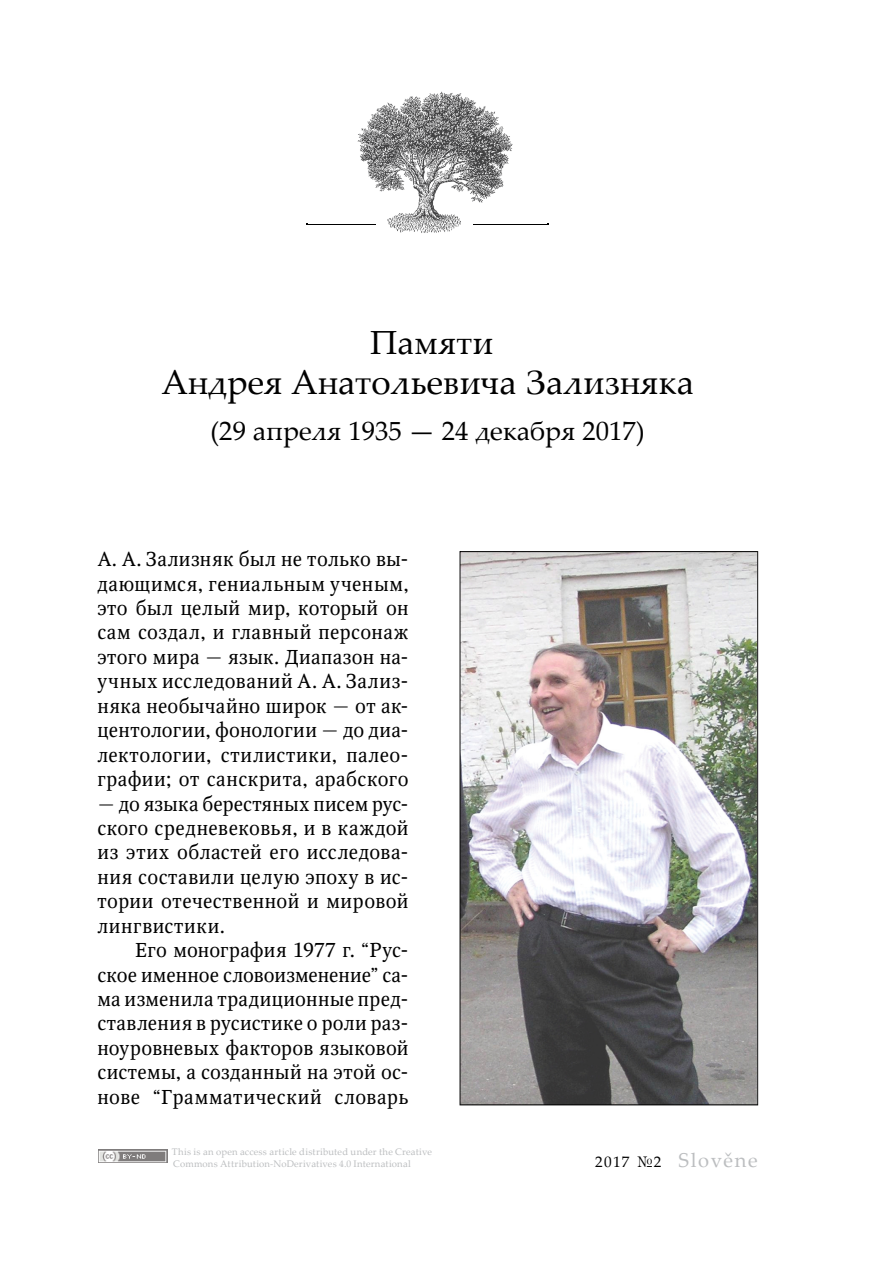
<style>
.page{position:relative;width:893px;height:1263px;background:#fff}
.page>*{position:absolute;margin:0;border:0;box-sizing:border-box;transform-origin:0 0}
.t1{font:34.35px "Palatino Linotype";color:#000}
.t2{font:33.45px "Palatino Linotype";color:#000}
.t3{font:26.7px "Palatino Linotype";color:#000}
.t4{font:20.1px/24.5px "Octava";letter-spacing:.025em;color:#000;text-align:justify}
.t5{font:20.1px "Palatino Linotype";letter-spacing:.08em;color:#bcbec0}
.t6{font:9.6px/11.4px "Palatino Linotype";letter-spacing:.02em;color:#bcbec0}
.s1{font-size:15.3px;color:#000}
</style>
<div class="page">
<img style="left:98px;top:1150px;width:69px;height:13px">
<img style="left:357px;top:92px;width:156px;height:141px">
<hr style="left:473px;top:224px;width:75px;height:1px;background:#000">
<hr style="left:307px;top:224px;width:69px;height:1px;background:#000">
<img style="left:459px;top:551px;width:299px;height:554px">
<h2 class="t2" style="left:370px;top:323px;width:125px">Памяти</h2>
<h1 class="t1" style="left:161px;top:362px;width:534px">Андрея Анатольевича Зализняка</h1>
<h3 class="t3" style="left:210px;top:415px;width:436px">(29 апреля 1935 — 24 декабря 2017)</h3>
<p class="t4" style="left:97px;top:548px;width:313px">А. А. Зализняк был не только вы&shy;дающимся, гениальным уче ным, это был целый мир, кото рый он сам создал, и главный пер сонаж этого мира — язык. Диапазон на&shy;уч ных исследо ва ний А. А. За лиз&shy;ня ка необычай но широк — от ак&shy;центологии, фо нологии — до диа&shy;лектологии, стилистики, па лео&shy;гра фии; от сан скрита, араб ско го</p>
<p class="t4" style="left:97px;top:792px;width:313px">— до языка берестяных пи сем рус&shy;ско го сред не вековья, и в каж дой из этих областей его ис сле до ва&shy;ния со ста вили целую эпо ху в ис - то рии отечественной и ми ро вой лин гви стики.</p>
<p class="t4" style="left:97px;top:939px;width:313px;text-indent:38px">Его монография 1977 г. “Рус&shy;ское именное сло во измене ние” са&shy;ма изменила традиционные пред&shy;ставления в русистике о ро ли раз&shy;ноуровневых факторов язы ко вой системы, а созданный на этой ос&shy;нове “Грамматический словарь</p>
<p class="t6" style="left:172px;top:1146px;width:262px">This is an open access article distributed under the Creative<br>Commons Attribution-NoDerivatives 4.0 International</p>
<p class="t5" style="left:595px;top:1149px;width:164px"><span class="s1">2017 №2</span> Slověne</p>
</div>
